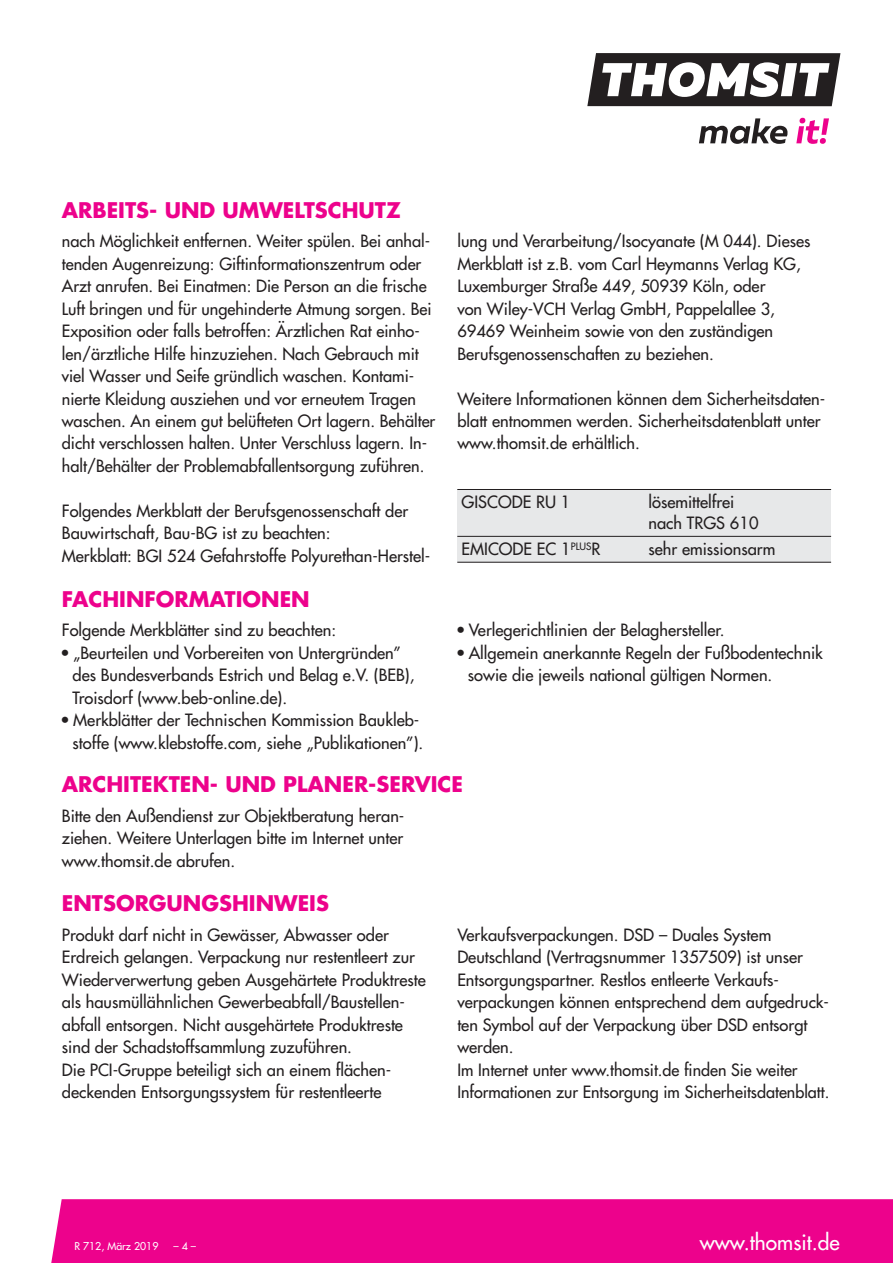
<style>
.page{position:relative;width:893px;height:1263px;background:#fff}
.page>*{position:absolute;margin:0;border:0;box-sizing:border-box;transform-origin:0 0}
.t1{font:700 21px "Futura";color:#ed028c}
.t2{font:21px "Futura";color:#fff}
.t3{font:16.5px/22.5px "Futura";color:#231f20}
.t4{font:10.5px "Futura";color:#fff}
.s1{font-stretch:condensed}
</style>
<div class="page">
<svg style="left:587px;top:53px;width:253px;height:53px"></svg>
<svg style="left:699px;top:118px;width:89px;height:26px"></svg>
<svg style="left:796px;top:118px;width:33px;height:26px"></svg>
<div style="left:457px;top:489px;width:187px;height:47px;background:#e7e8e9"></div>
<div style="left:644px;top:489px;width:187px;height:47px;background:#e7e8e9"></div>
<div style="left:457px;top:536px;width:187px;height:27px;background:#e7e8e9"></div>
<div style="left:644px;top:536px;width:187px;height:27px;background:#e7e8e9"></div>
<hr style="left:457px;top:489px;width:374px;height:1px;background:#231f20">
<hr style="left:457px;top:536px;width:374px;height:1px;background:#231f20">
<hr style="left:457px;top:562px;width:374px;height:1px;background:#231f20">
<div style="left:51px;top:1199px;width:842px;height:64px;background:#ed028c"></div>
<p class="t1" style="left:62px;top:200px;width:341px">ARBEITS- UND UMWELTSCHUTZ</p>
<p class="t3" style="left:62px;top:231px;width:375px">nach Möglichkeit entfernen. Weiter spülen. Bei anhal&shy;tenden Augenreizung: Giftinformationszentrum oder Arzt anrufen. Bei Einatmen: Die Person an die frische Luft bringen und für ungehinderte Atmung sorgen. Bei Exposition oder falls betroffen: Ärztlichen Rat einho&shy;len/ärztliche Hilfe hinzuziehen. Nach Gebrauch mit viel Wasser und Seife gründlich waschen. Kontami&shy;nierte Kleidung ausziehen und vor erneutem Tragen waschen. An einem gut belüfteten Ort lagern. Behälter dicht verschlossen halten. Unter Verschluss lagern. In&shy;halt/Behälter der Problemabfallentsorgung zuführen.</p>
<p class="t3" style="left:62px;top:501px;width:370px">Folgendes Merkblatt der Berufsgenossenschaft der<br>Bauwirtschaft, Bau-BG ist zu beachten:<br>Merkblatt: BGI 524 Gefahrstoffe Polyurethan-Herstel-</p>
<p class="t1" style="left:62px;top:589px;width:249px">FACHINFORMATIONEN</p>
<p class="t3" style="left:62px;top:620px;width:276px">Folgende Merkblätter sind zu beachten:</p>
<p class="t3" style="left:72px;top:642px;width:344px;text-indent:-11px"><span class="s1">•</span> „Beurteilen und Vorbereiten von Untergründen” des Bundesverbands Estrich und Belag e.V. (BEB),<br>Troisdorf (www.beb-online.de).</p>
<p class="t3" style="left:62px;top:710px;width:363px;text-align:right"><span class="s1">•</span> Merkblätter der Technischen Kommission Baukleb&shy;stoffe (www.klebstoffe.com, siehe „Publikationen”).</p>
<p class="t3" style="left:457px;top:231px;width:355px">lung und Verarbeitung/Isocyanate (M 044). Dieses Merkblatt ist z.B. vom Carl Heymanns Verlag KG, Luxemburger Straße 449, 50939 Köln, oder<br>von Wiley-VCH Verlag GmbH, Pappelallee 3, 69469 Weinheim sowie von den zuständigen Berufsgenossenschaften zu beziehen.</p>
<p class="t3" style="left:457px;top:388px;width:369px">Weitere Informationen können dem Sicherheitsdaten&shy;blatt entnommen werden. Sicherheitsdatenblatt unter www.thomsit.de erhältlich.</p>
<p class="t3" style="left:462px;top:492px;width:110px">GISCODE RU 1</p>
<p class="t3" style="left:648px;top:493px;width:112px;line-height:21px">lösemittelfrei nach TRGS 610</p>
<p class="t3" style="left:462px;top:539px;width:140px">EMICODE EC 1<sup>PLUS</sup>R</p>
<p class="t3" style="left:648px;top:539px;width:128px">sehr emissionsarm</p>
<p class="t3" style="left:457px;top:620px;width:269px"><span class="s1">•</span> Verlegerichtlinien der Belaghersteller.</p>
<p class="t3" style="left:468px;top:642px;width:356px;text-indent:-11px"><span class="s1">•</span> Allgemein anerkannte Regeln der Fußbodentechnik sowie die jeweils national gültigen Normen.</p>
<p class="t1" style="left:62px;top:775px;width:403px">ARCHITEKTEN- UND PLANER-SERVICE</p>
<p class="t3" style="left:62px;top:806px;width:344px;text-align:justify">Bitte den Außendienst zur Objektberatung heran&shy;ziehen. Weitere Unterlagen bitte im Internet unter www.thomsit.de abrufen.</p>
<p class="t1" style="left:62px;top:894px;width:269px">ENTSORGUNGSHINWEIS</p>
<p class="t3" style="left:62px;top:924px;width:366px">Produkt darf nicht in Gewässer, Abwasser oder Erdreich gelangen. Verpackung nur restentleert zur Wiederverwertung geben Ausgehärtete Produktreste als hausmüllähnlichen Gewerbeabfall/Baustellen&shy;abfall entsorgen. Nicht ausgehärtete Produktreste sind der Schadstoffsammlung zuzuführen.<br>Die PCI-Gruppe beteiligt sich an einem flächen&shy;deckenden Entsorgungssystem für restentleerte</p>
<p class="t3" style="left:457px;top:924px;width:374px">Verkaufsverpackungen. DSD – Duales System Deutschland (Vertragsnummer 1357509) ist unser Entsorgungspartner. Restlos entleerte Verkaufs&shy;verpackungen können entsprechend dem aufgedruck&shy;ten Symbol auf der Verpackung über DSD entsorgt werden.<br>Im Internet unter www.thomsit.de finden Sie weiter Informationen zur Entsorgung im Sicherheitsdatenblatt.</p>
<p class="t4" style="left:74px;top:1241px;width:85px">R 712, März 2019</p>
<p class="t4" style="left:174px;top:1241px;width:24px">–4–</p>
<p class="t2" style="left:700px;top:1232px;width:141px">www.thomsit.de</p>
</div>
